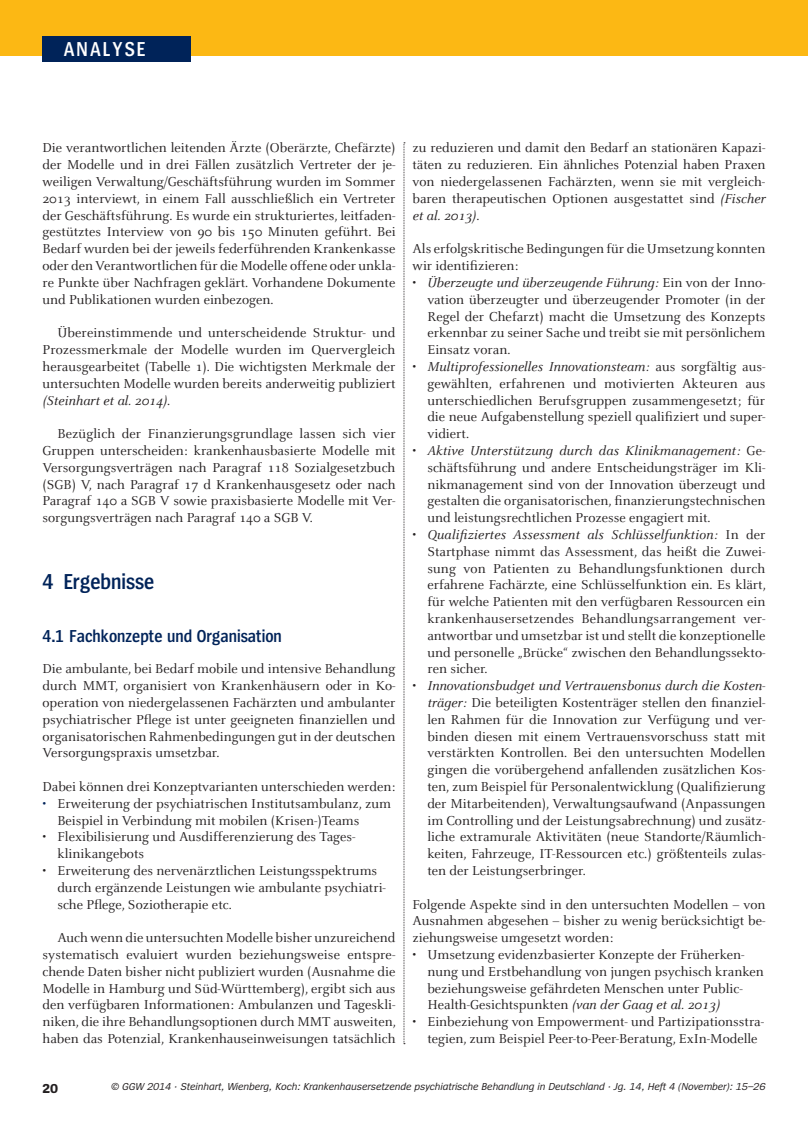
<style>
.page{position:relative;width:808px;height:1127px;background:#fff}
.page>*{position:absolute;margin:0;border:0;box-sizing:border-box;transform-origin:0 0}
.Überschrift_X{font:600 22.5px "Spiegel Cd";color:#002359}
.t1{font:600 21px "Spiegel Cd";letter-spacing:.1em;color:#fff}
.Überschrift_X_X{font:600 18px "Spiegel Cd";color:#002359}
.Lauftext_Aufzählung{font:14.25px/16.8px "Celeste";color:#231f20;text-align:justify}
.Lauftext_mit_Einzug{font:14.25px/16.8px "Celeste";color:#231f20;text-align:justify}
.Lauftext_ohne_Einzug{font:14.25px/16.8px "Celeste";color:#231f20;text-align:justify}
.t2{font:700 13.5px "Spiegel";color:#231f20}
.t3{font:italic 10.5px "Spiegel";color:#231f20}
.s1{font-style:italic}
.s2{color:#002359}
</style>
<div class="page">
<div style="left:0;top:0;width:808px;height:55px;background:#fcb814"></div>
<div style="left:43px;top:36px;width:148px;height:26px;background:#002359"></div>
<svg style="left:404px;top:142px;width:1px;height:902px"></svg>
<h2 class="t1" style="left:64px;top:38px;width:83px">ANALYSE</h2>
<p class="Lauftext_mit_Einzug" style="left:43px;top:140px;width:355px">Die verantwortlichen leitenden Ärzte (Oberärzte, Chefärzte) der Modelle und in drei Fällen zusätzlich Vertreter der je&shy;weiligen Verwaltung/Geschäftsführung wurden im Sommer 2013 interviewt, in einem Fall ausschließlich ein Vertreter der Geschäftsführung. Es wurde ein strukturiertes, leitfaden&shy;gestütztes Interview von 90 bis 150 Minuten geführt. Bei Bedarf wurden bei der jeweils federführenden Krankenkasse oder den Verantwortlichen für die Modelle offene oder unkla&shy;re Punkte über Nachfragen geklärt. Vorhandene Dokumente und Publikationen wurden einbezogen.</p>
<p class="Lauftext_mit_Einzug" style="left:43px;top:325px;width:354px;text-indent:15px">Übereinstimmende und unterscheidende Struktur- und Prozessmerkmale der Modelle wurden im Quervergleich herausgearbeitet (Tabelle 1). Die wichtigsten Merkmale der untersuchten Modelle wurden bereits anderweitig publiziert <span class="s1">(Steinhart et al. 2014)</span>.</p>
<p class="Lauftext_mit_Einzug" style="left:43px;top:426px;width:355px;text-indent:15px">Bezüglich der Finanzierungsgrundlage lassen sich vier Gruppen unterscheiden: krankenhausbasierte Modelle mit Versorgungsverträgen nach Paragraf 118 Sozialgesetzbuch (SGB) V, nach Paragraf 17 d Krankenhausgesetz oder nach Paragraf 140 a SGB V sowie praxisbasierte Modelle mit Ver&shy;sorgungsverträgen nach Paragraf 140 a SGB V.</p>
<p class="Überschrift_X" style="left:43px;top:570px;width:113px">4 Ergebnisse</p>
<p class="Überschrift_X_X" style="left:43px;top:627px;width:241px">4.1 Fachkonzepte und Organisation</p>
<p class="Lauftext_ohne_Einzug" style="left:43px;top:661px;width:354px">Die ambulante, bei Bedarf mobile und intensive Behandlung durch MMT, organisiert von Krankenhäusern oder in Ko&shy;operation von niedergelassenen Fachärzten und ambulanter psychiatrischer Pflege ist unter geeigneten finanziellen und organisatorischen Rahmenbedingungen gut in der deutschen Versorgungspraxis umsetzbar.</p>
<p class="Lauftext_ohne_Einzug" style="left:43px;top:778px;width:354px">Dabei können drei Konzeptvarianten unterschieden werden:</p>
<p class="Lauftext_Aufzählung" style="left:57px;top:795px;width:335px;text-indent:-15px"><span class="s2">•</span> Erweiterung der psychiatrischen Institutsambulanz, zum<br>Beispiel in Verbindung mit mobilen (Krisen-)Teams</p>
<p class="Lauftext_Aufzählung" style="left:57px;top:829px;width:300px;text-indent:-15px">• Flexibilisierung und Ausdifferenzierung des Tages&shy;klinikangebots</p>
<p class="Lauftext_Aufzählung" style="left:57px;top:862px;width:330px;text-align:left;text-indent:-15px">• Erweiterung des nervenärztlichen Leistungsspektrums durch ergänzende Leistungen wie ambulante psychiatri&shy;sche Pflege, Soziotherapie etc.</p>
<p class="Lauftext_mit_Einzug" style="left:43px;top:930px;width:355px;text-indent:15px">Auch wenn die untersuchten Modelle bisher unzureichend systematisch evaluiert wurden beziehungsweise entspre&shy;chende Daten bisher nicht publiziert wurden (Ausnahme die Modelle in Hamburg und Süd-Württemberg), ergibt sich aus den verfügbaren Informationen: Ambulanzen und Tageskli&shy;niken, die ihre Behandlungsoptionen durch MMT ausweiten, haben das Potenzial, Krankenhauseinweisungen tatsächlich</p>
<p class="Lauftext_mit_Einzug" style="left:412px;top:140px;width:354px">zu reduzieren und damit den Bedarf an stationären Kapazi&shy;täten zu reduzieren. Ein ähnliches Potenzial haben Praxen von niedergelassenen Fachärzten, wenn sie mit vergleich&shy;baren therapeutischen Optionen ausgestattet sind <span class="s1">(Fischer et al. 2013)</span>.</p>
<p class="Lauftext_ohne_Einzug" style="left:412px;top:241px;width:354px">Als erfolgskritische Bedingungen für die Umsetzung konnten wir identifizieren:</p>
<p class="Lauftext_Aufzählung" style="left:427px;top:274px;width:340px;text-indent:-15px">• <span class="s1">Überzeugte und überzeugende Führung:</span> Ein von der Inno&shy;vation überzeugter und überzeugender Promoter (in der Regel der Chefarzt) macht die Umsetzung des Konzepts erkennbar zu seiner Sache und treibt sie mit persönlichem Einsatz voran.</p>
<p class="Lauftext_Aufzählung" style="left:427px;top:358px;width:340px;text-indent:-15px">• <span class="s1">Multiprofessionelles Innovationsteam:</span> aus sorgfältig aus&shy;gewählten, erfahrenen und motivierten Akteuren aus unterschiedlichen Berufsgruppen zusammengesetzt; für die neue Aufgabenstellung speziell qualifiziert und super&shy;vidiert.</p>
<p class="Lauftext_Aufzählung" style="left:427px;top:442px;width:340px;text-indent:-15px">• <span class="s1">Aktive Unterstützung durch das Klinikmanagement:</span> Ge&shy;schäftsführung und andere Entscheidungsträger im Kli&shy;nikmanagement sind von der Innovation überzeugt und gestalten die organisatorischen, finanzierungstechnischen und leistungsrechtlichen Prozesse engagiert mit.</p>
<p class="Lauftext_Aufzählung" style="left:427px;top:526px;width:340px;text-indent:-15px">• <span class="s1">Qualifiziertes Assessment als Schlüsselfunktion:</span> In der Startphase nimmt das Assessment, das heißt die Zuwei&shy;sung von Patienten zu Behandlungsfunktionen durch erfahrene Fachärzte, eine Schlüsselfunktion ein. Es klärt, für welche Patienten mit den verfügbaren Ressourcen ein krankenhausersetzendes Behandlungsarrangement ver&shy;antwortbar und umsetzbar ist und stellt die konzeptionelle und personelle „Brücke“ zwischen den Behandlungssekto&shy;ren sicher.</p>
<p class="Lauftext_Aufzählung" style="left:427px;top:678px;width:340px;text-indent:-15px">• <span class="s1">Innovationsbudget und Vertrauensbonus durch die Kosten&shy;träger:</span> Die beteiligten Kostenträger stellen den finanziel&shy;len Rahmen für die Innovation zur Verfügung und ver&shy;binden diesen mit einem Vertrauensvorschuss statt mit verstärkten Kontrollen. Bei den untersuchten Modellen gingen die vorübergehend anfallenden zusätzlichen Kos&shy;ten, zum Beispiel für Personalentwicklung (Qualifizierung der Mitarbeitenden), Verwaltungsaufwand (Anpassungen im Controlling und der Leistungsabrechnung) und zusätz&shy;liche extramurale Aktivitäten (neue Standorte/Räumlich&shy;keiten, Fahrzeuge, IT-Ressourcen etc.) größtenteils zulas&shy;ten der Leistungserbringer.</p>
<p class="Lauftext_ohne_Einzug" style="left:412px;top:896px;width:354px">Folgende Aspekte sind in den untersuchten Modellen – von Ausnahmen abgesehen – bisher zu wenig berücksichtigt be&shy;ziehungsweise umgesetzt worden:</p>
<p class="Lauftext_Aufzählung" style="left:427px;top:946px;width:338px;text-align:left;text-indent:-15px">• Umsetzung evidenzbasierter Konzepte der Früherken&shy;nung und Erstbehandlung von jungen psychisch kranken beziehungsweise gefährdeten Menschen unter Public-Health-Gesichtspunkten <span class="s1">(van der Gaag et al. 2013)</span></p>
<p class="Lauftext_Aufzählung" style="left:412px;top:1014px;width:353px;text-align:center">• Einbeziehung von Empowerment- und Partizipationsstra&shy;tegien, zum Beispiel Peer-to-Peer-Beratung, ExIn-Modelle</p>
<p class="t2" style="left:43px;top:1081px;width:17px">20</p>
<p class="t3" style="left:111px;top:1081px;width:656px">© GGW 2014 · Steinhart, Wienberg, Koch: Krankenhausersetzende psychiatrische Behandlung in Deutschland · Jg. 14, Heft 4 (November): 15–26</p>
</div>
